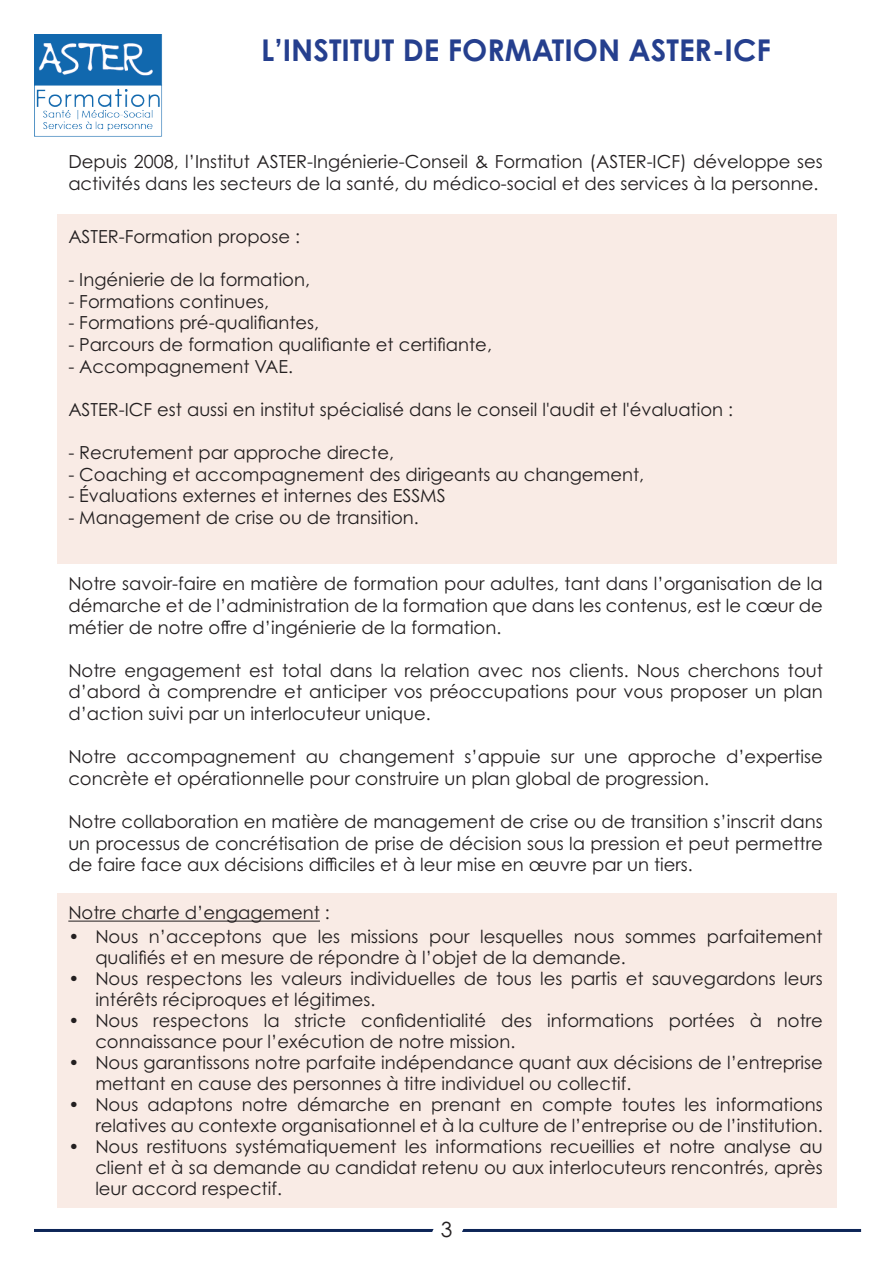
<style>
.page{position:relative;width:893px;height:1263px;background:#fff}
.page>*{position:absolute;margin:0;border:0;box-sizing:border-box;transform-origin:0 0}
.Titre{font:700 30px "Century Gothic Pro";color:#253f8e}
.t1{font:21px "Century Gothic Pro";color:#231f20}
.txt{font:18px/21.6px "Century Gothic Pro";color:#231f20}
</style>
<div class="page">
<hr style="left:34px;top:1229px;width:827px;height:3px;background:#0d2557">
<svg style="left:432px;top:1229px;width:32px;height:3px"></svg>
<div style="left:57px;top:893px;width:779px;height:315px;background:#f9ebe5"></div>
<div style="left:57px;top:214px;width:779px;height:350px;background:#f9ebe5"></div>
<img style="left:34px;top:34px;width:128px;height:103px">
<hr style="left:68px;top:921px;width:252px;height:1px;background:#231f20">
<p class="Titre" style="left:261px;top:32px;width:511px">L’INSTITUT DE FORMATION ASTER-ICF</p>
<p class="txt" style="left:68px;top:151px;width:756px">Depuis 2008, l’Institut ASTER-Ingénierie-Conseil &amp; Formation (ASTER-ICF) développe ses activités dans les secteurs de la santé, du médico-social et des services à la personne.</p>
<p class="txt" style="left:68px;top:225px;width:233px">ASTER-Formation propose :</p>
<p class="txt" style="left:68px;top:269px;width:243px">- Ingénierie de la formation,</p>
<p class="txt" style="left:68px;top:290px;width:202px">- Formations continues,</p>
<p class="txt" style="left:68px;top:312px;width:252px">- Formations pré-qualifiantes,</p>
<p class="txt" style="left:68px;top:333px;width:425px">- Parcours de formation qualifiante et certifiante,</p>
<p class="txt" style="left:68px;top:355px;width:226px">- Accompagnement VAE.</p>
<p class="txt" style="left:68px;top:398px;width:666px">ASTER-ICF est aussi en institut spécialisé dans le conseil l'audit et l'évaluation :</p>
<p class="txt" style="left:68px;top:441px;width:327px">- Recrutement par approche directe,</p>
<p class="txt" style="left:68px;top:463px;width:577px">- Coaching et accompagnement des dirigeants au changement,</p>
<p class="txt" style="left:68px;top:485px;width:379px">- Évaluations externes et internes des ESSMS</p>
<p class="txt" style="left:68px;top:506px;width:352px">- Management de crise ou de transition.</p>
<p class="txt" style="left:68px;top:573px;width:756px;text-align:justify">Notre savoir-faire en matière de formation pour adultes, tant dans l’organisation de la démarche et de l’administration de la formation que dans les contenus, est le cœur de métier de notre offre d’ingénierie de la formation.</p>
<p class="txt" style="left:68px;top:659px;width:756px;text-align:justify">Notre engagement est total dans la relation avec nos clients. Nous cherchons tout d’abord à comprendre et anticiper vos préoccupations pour vous proposer un plan d’action suivi par un interlocuteur unique.</p>
<p class="txt" style="left:68px;top:746px;width:756px">Notre accompagnement au changement s’appuie sur une approche d’expertise concrète et opérationnelle pour construire un plan global de progression.</p>
<p class="txt" style="left:68px;top:810px;width:756px;text-align:justify">Notre collaboration en matière de management de crise ou de transition s’inscrit dans un processus de concrétisation de prise de décision sous la pression et peut permettre de faire face aux décisions difficiles et à leur mise en œuvre par un tiers.</p>
<p class="txt" style="left:68px;top:902px;width:263px">Notre charte d’engagement :</p>
<p class="txt" style="left:95px;top:925px;width:729px;line-height:21px;text-indent:-27px">• Nous n’acceptons que les missions pour lesquelles nous sommes parfaitement qualifiés et en mesure de répondre à l’objet de la demande.</p>
<p class="txt" style="left:95px;top:967px;width:729px;line-height:21px;text-indent:-27px">• Nous respectons les valeurs individuelles de tous les partis et sauvegardons leurs intérêts réciproques et légitimes.</p>
<p class="txt" style="left:95px;top:1009px;width:729px;line-height:21px;text-indent:-27px">• Nous respectons la stricte confidentialité des informations portées à notre connaissance pour l’exécution de notre mission.</p>
<p class="txt" style="left:95px;top:1051px;width:729px;line-height:21px;text-indent:-27px">• Nous garantissons notre parfaite indépendance quant aux décisions de l’entreprise mettant en cause des personnes à titre individuel ou collectif.</p>
<p class="txt" style="left:68px;top:1093px;width:756px;line-height:21px;text-align:right">• Nous adaptons notre démarche en prenant en compte toutes les informations relatives au contexte organisationnel et à la culture de l’entreprise ou de l’institution.</p>
<p class="txt" style="left:95px;top:1135px;width:729px;line-height:21px;text-align:justify;text-indent:-27px">• Nous restituons systématiquement les informations recueillies et notre analyse au client et à sa demande au candidat retenu ou aux interlocuteurs rencontrés, après leur accord respectif.</p>
<p class="t1" style="left:441px;top:1216px;width:13px">3</p>
</div>
